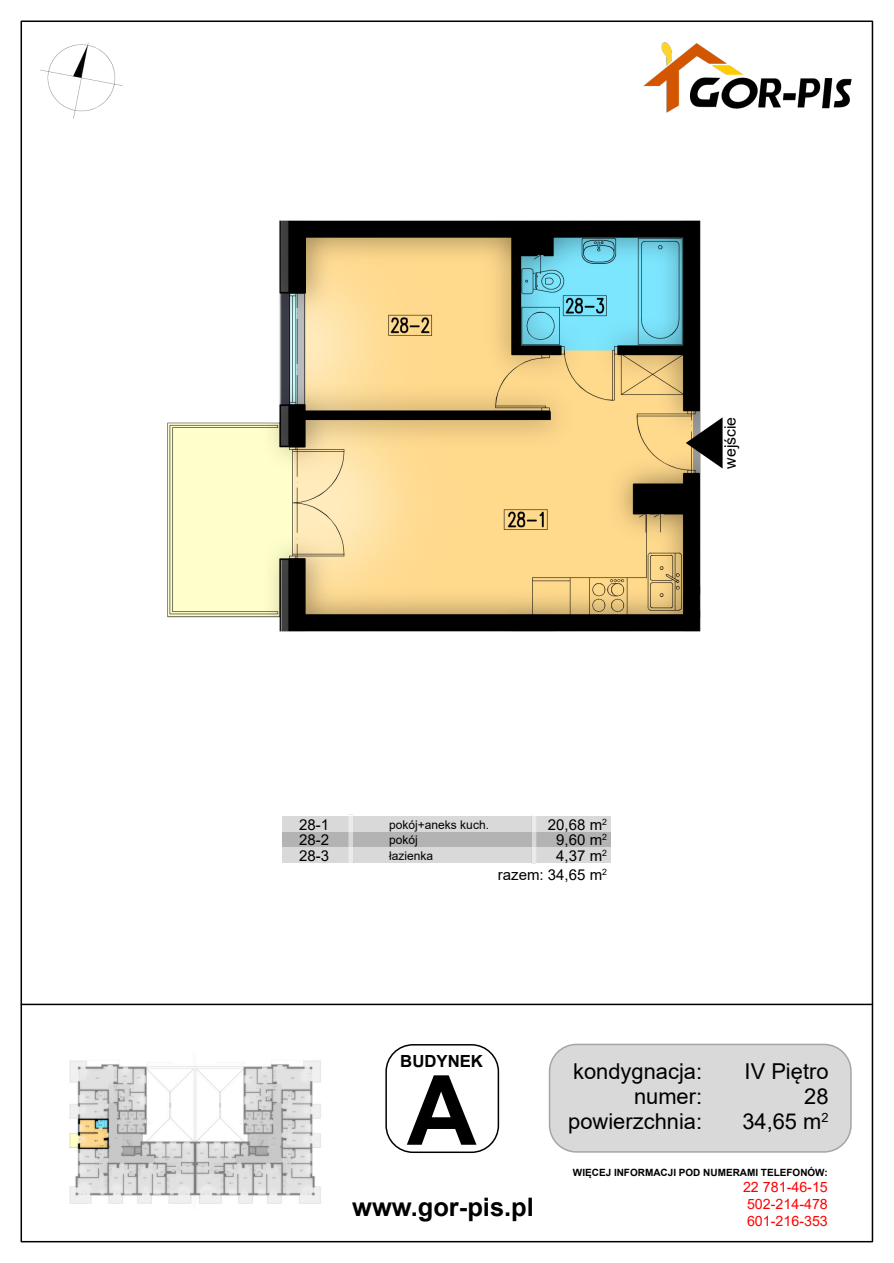
<style>
.page{position:relative;width:894px;height:1263px;background:#fff}
.page>*{position:absolute;margin:0;border:0;box-sizing:border-box;transform-origin:0 0}
.t1{font:700 96.9px "Arial";color:#000}
.t2{font:700 25.5px "Arial";color:#000}
.t3{font:21.9px/25px "Arial";color:#000;text-align:right}
.t4{font:700 16.65px "Arial";color:#000}
.t5{font:15.75px "Arial";color:#000}
.t6{font:15px "Arial";color:#000}
.t7{font:14.25px/16.6px "Arial";color:#f00;text-align:justify}
.t8{font:12px/15.5px "Arial";color:#000}
.t9{font:700 9.9px "Arial";color:#000}
</style>
<div class="page">
<img style="left:643px;top:42px;width:208px;height:70px">
<div style="left:385px;top:1044px;width:114px;height:109px;background:#fff;border:2px solid #000;border-radius:27px"></div>
<hr style="left:21px;top:1004px;width:851px;height:1px;background:#000">
<img style="left:40px;top:42px;width:82px;height:77px">
<img style="left:69px;top:1060px;width:252px;height:144px">
<img style="left:168px;top:220px;width:532px;height:412px">
<svg style="left:685px;top:417px;width:37px;height:51px"></svg>
<div style="left:282px;top:816px;width:329px;height:16px;background:#d9d9d9"></div>
<div style="left:282px;top:832px;width:329px;height:16px;background:#b3b3b3"></div>
<div style="left:282px;top:848px;width:329px;height:15px;background:#d9d9d9"></div>
<img style="left:348px;top:814px;width:188px;height:49px">
<div style="left:548px;top:1044px;width:303px;height:109px;background:#d9d9d9;border:2px solid #a5a5a5;border-radius:27px"></div>
<p class="t5" style="left:724px;top:469px;width:53px;rotate:-90deg">wejście</p>
<p class="t6" style="left:299px;top:819px;width:32px">28-1</p>
<p class="t6" style="left:547px;top:819px;width:61px">20,68 m<sup>2</sup></p>
<p class="t8" style="left:389px;top:818px;width:101px">pokój+aneks kuch.</p>
<p class="t6" style="left:299px;top:834px;width:32px">28-2</p>
<p class="t6" style="left:556px;top:834px;width:52px">9,60 m<sup>2</sup></p>
<p class="t6" style="left:299px;top:850px;width:32px">28-3</p>
<p class="t6" style="left:556px;top:850px;width:52px">4,37 m<sup>2</sup></p>
<p class="t8" style="left:389px;top:833px;width:46px">pokój łazienka</p>
<p class="t6" style="left:497px;top:869px;width:111px">razem: 34,65 m<sup>2</sup></p>
<p class="t4" style="left:400px;top:1055px;width:84px">BUDYNEK</p>
<h1 class="t1" style="left:406px;top:1074px;width:72px">A</h1>
<p class="t3" style="left:568px;top:1061px;width:135px">kondygnacja: numer: powierzchnia:</p>
<p class="t3" style="left:742px;top:1061px;width:88px">IV Piętro<br>28<br>34,65 m<sup>2</sup></p>
<p class="t2" style="left:352px;top:1198px;width:183px">www.gor-pis.pl</p>
<p class="t9" style="left:572px;top:1168px;width:256px">WIĘCEJ INFORMACJI POD NUMERAMI TELEFONÓW:</p>
<p class="t7" style="left:742px;top:1180px;width:86px">22 781-46-15<br>502-214-478<br>601-216-353</p>
</div>
